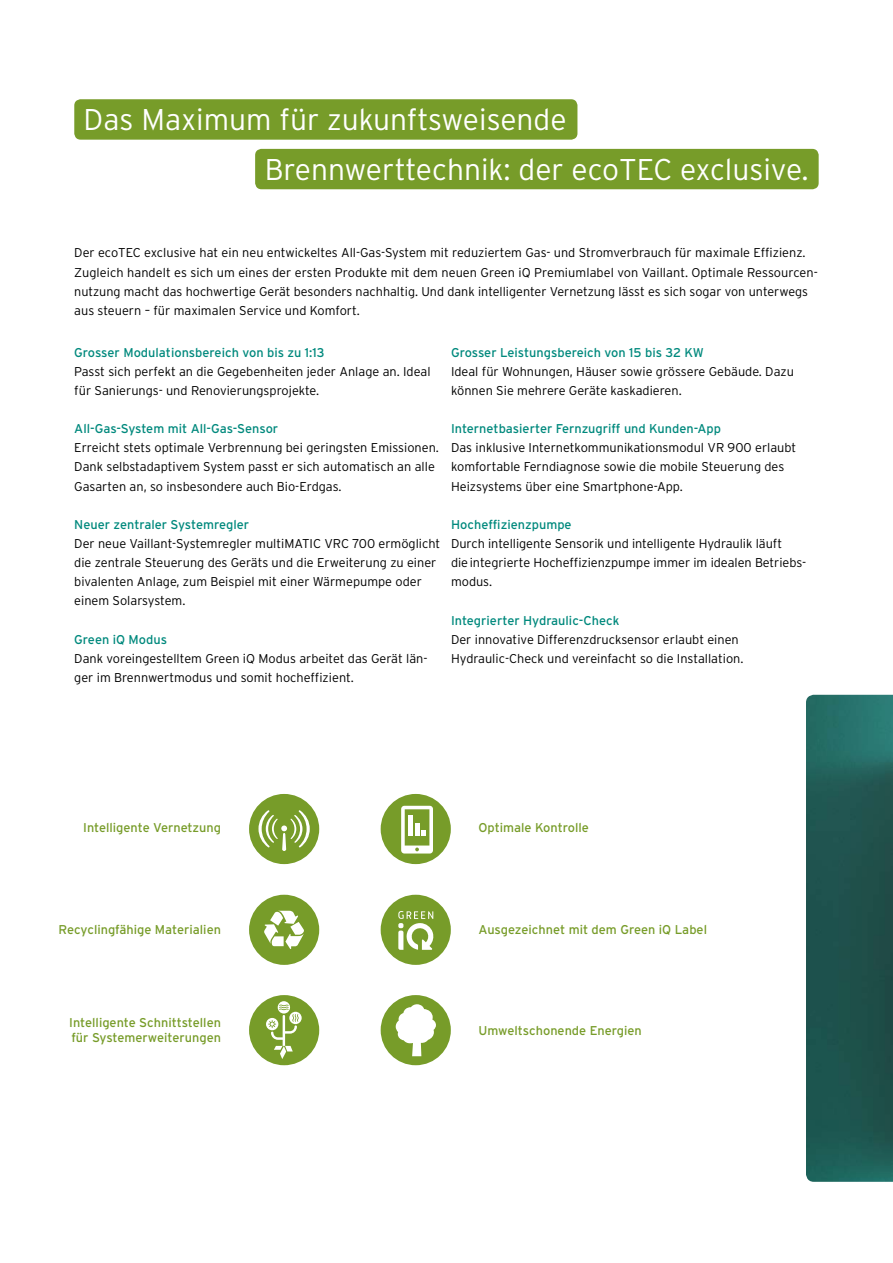
<style>
.page{position:relative;width:893px;height:1263px;background:#fff}
.page>*{position:absolute;margin:0;border:0;box-sizing:border-box;transform-origin:0 0}
.t1{font:300 30px/49.7px "Interstate OT";color:#fff}
.t2{font:300 12.75px/19.2px "Interstate OT";color:#000}
.t3{font:12.75px "Interstate OT";color:#00897d}
.t4{font:12.75px/15px "Interstate OT";color:#779c29}
</style>
<div class="page">
<img style="left:806px;top:695px;width:87px;height:487px">
<div style="left:249px;top:794px;width:70px;height:70px;background:#779c29;border-radius:50%"></div>
<svg style="left:258px;top:810px;width:52px;height:41px"></svg>
<div style="left:249px;top:895px;width:70px;height:70px;background:#779c29;border-radius:50%"></div>
<svg style="left:264px;top:911px;width:40px;height:38px"></svg>
<div style="left:381px;top:995px;width:70px;height:70px;background:#779c29;border-radius:50%"></div>
<svg style="left:396px;top:1004px;width:40px;height:52px"></svg>
<div style="left:381px;top:895px;width:70px;height:70px;background:#779c29;border-radius:50%"></div>
<svg style="left:398px;top:911px;width:36px;height:39px"></svg>
<div style="left:249px;top:995px;width:70px;height:70px;background:#779c29;border-radius:50%"></div>
<svg style="left:266px;top:1001px;width:36px;height:58px"></svg>
<div style="left:381px;top:794px;width:70px;height:70px;background:#779c29;border-radius:50%"></div>
<svg style="left:401px;top:806px;width:32px;height:47px"></svg>
<div style="left:74px;top:99px;width:503px;height:41px;background:#779c29;border-radius:6px"></div>
<div style="left:255px;top:149px;width:564px;height:40px;background:#779c29;border-radius:6px"></div>
<h1 class="t1" style="left:265px;top:95px;width:546px;text-indent:-181px">Das Maximum für zukunftsweisende<br>Brennwerttechnik: der ecoTEC exclusive.</h1>
<p class="t2" style="left:74px;top:243px;width:745px">Der ecoTEC exclusive hat ein neu entwickeltes All-Gas-System mit reduziertem Gas- und Stromverbrauch für maximale Effizienz.<br>Zugleich handelt es sich um eines der ersten Produkte mit dem neuen Green iQ Premiumlabel von Vaillant. Optimale Ressourcen&shy;nutzung macht das hochwertige Gerät besonders nachhaltig. Und dank intelligenter Vernetzung lässt es sich sogar von unterwegs aus steuern – für maximalen Service und Komfort.</p>
<p class="t3" style="left:74px;top:345px;width:252px">Grosser Modulationsbereich von bis zu 1:13</p>
<p class="t2" style="left:74px;top:362px;width:358px">Passt sich perfekt an die Gegebenheiten jeder Anlage an. Ideal für Sanierungs- und Renovierungsprojekte.</p>
<p class="t3" style="left:74px;top:422px;width:205px">All-Gas-System mit All-Gas-Sensor</p>
<p class="t2" style="left:74px;top:438px;width:366px">Erreicht stets optimale Verbrennung bei geringsten Emissionen.<br>Dank selbstadaptivem System passt er sich automatisch an alle<br>Gasarten an, so insbesondere auch Bio-Erdgas.</p>
<p class="t3" style="left:74px;top:517px;width:176px">Neuer zentraler Systemregler</p>
<p class="t2" style="left:74px;top:534px;width:368px">Der neue Vaillant-Systemregler multiMATIC VRC 700 ermöglicht die zentrale Steuerung des Geräts und die Erweiterung zu einer bivalenten Anlage, zum Beispiel mit einer Wärmepumpe oder einem Solarsystem.</p>
<p class="t3" style="left:74px;top:632px;width:94px">Green iQ Modus</p>
<p class="t2" style="left:74px;top:648px;width:355px">Dank voreingestelltem Green iQ Modus arbeitet das Gerät län&shy;ger im Brennwertmodus und somit hocheffizient.</p>
<p class="t3" style="left:451px;top:345px;width:254px">Grosser Leistungsbereich von 15 bis 32 KW</p>
<p class="t2" style="left:451px;top:362px;width:344px">Ideal für Wohnungen, Häuser sowie grössere Gebäude. Dazu können Sie mehrere Geräte kaskadieren.</p>
<p class="t3" style="left:451px;top:422px;width:271px">Internetbasierter Fernzugriff und Kunden-App</p>
<p class="t2" style="left:451px;top:438px;width:347px">Das inklusive Internetkommunikationsmodul VR 900 erlaubt komfortable Ferndiagnose sowie die mobile Steuerung des<br>Heizsystems über eine Smartphone-App.</p>
<p class="t3" style="left:451px;top:517px;width:122px">Hocheffizienzpumpe</p>
<p class="t2" style="left:451px;top:534px;width:357px">Durch intelligente Sensorik und intelligente Hydraulik läuft<br>die integrierte Hocheffizienzpumpe immer im idealen Betriebs&shy;modus.</p>
<p class="t3" style="left:451px;top:613px;width:170px">Integrierter Hydraulic-Check</p>
<p class="t2" style="left:451px;top:629px;width:294px">Der innovative Differenzdrucksensor erlaubt einen<br>Hydraulic-Check und vereinfacht so die Installation.</p>
<p class="t4" style="left:83px;top:820px;width:139px">Intelligente Vernetzung</p>
<p class="t4" style="left:59px;top:922px;width:164px">Recyclingfähige Materialien</p>
<p class="t4" style="left:69px;top:1015px;width:153px">Intelligente Schnittstellen für Systemerweiterungen</p>
<p class="t4" style="left:478px;top:820px;width:112px">Optimale Kontrolle</p>
<p class="t4" style="left:478px;top:922px;width:230px">Ausgezeichnet mit dem Green iQ Label</p>
<p class="t4" style="left:478px;top:1022px;width:165px">Umweltschonende Energien</p>
</div>
